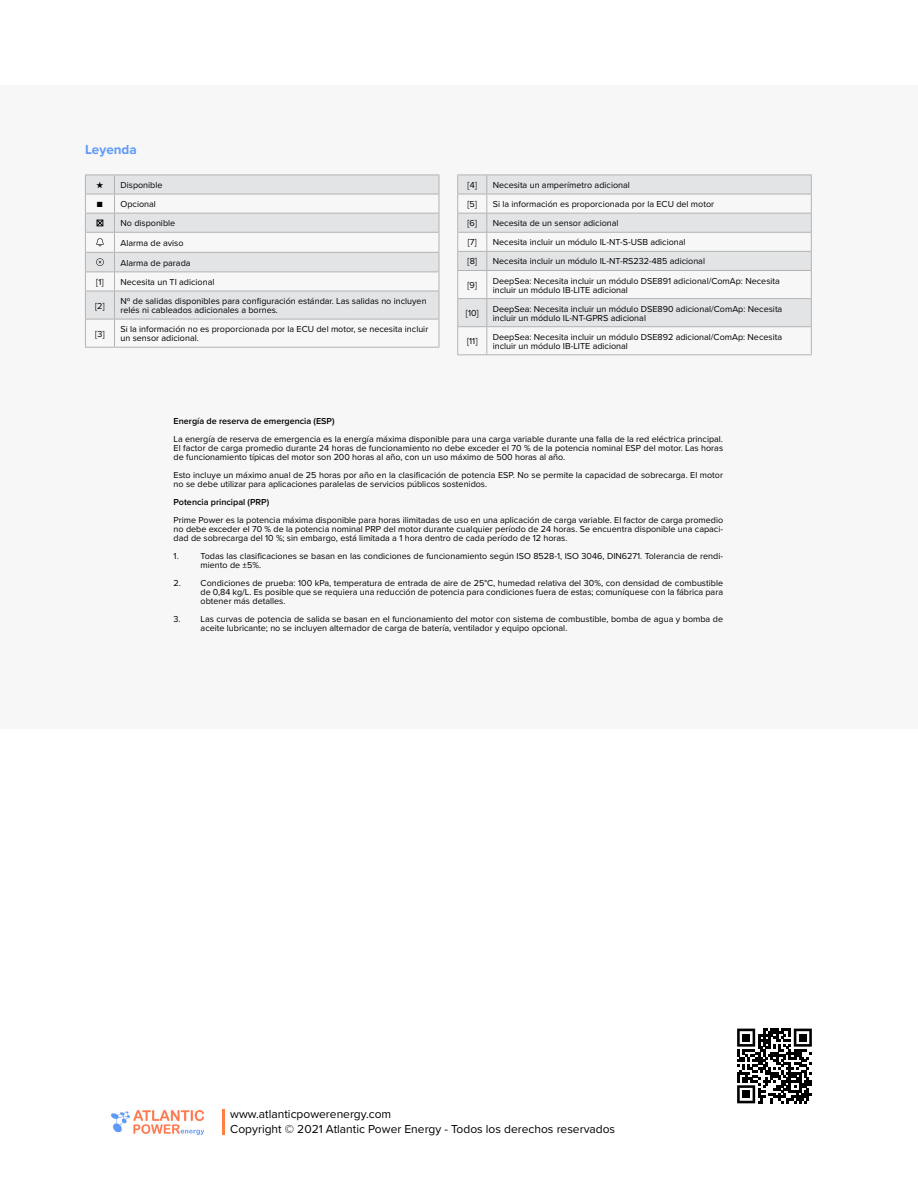
<style>
.page{position:relative;width:918px;height:1188px;background:#fff}
.page>*{position:absolute;margin:0;border:0;box-sizing:border-box;transform-origin:0 0}
.SUBTITULO_NARANJA{font:700 13.5px "Proxima Nova";color:#5f9af9}
.t1{font:12px/15px "Proxima Nova";color:#000}
.TEXTO{font:9px/9px "Proxima Nova";color:#000}
.TEXTO-2{font:600 9px "Proxima Nova";color:#000}
</style>
<div class="page">
<hr style="left:222px;top:1110px;width:3px;height:25px;background:#ff7f40">
<img style="left:111px;top:1110px;width:93px;height:25px">
<div style="left:0;top:85px;width:918px;height:644px;background:#f7f7f8"></div>
<svg style="left:737px;top:1029px;width:75px;height:74px"></svg>
<div style="left:742px;top:1034px;width:8px;height:7px;background:#000"></div>
<div style="left:799px;top:1034px;width:8px;height:7px;background:#000"></div>
<div style="left:742px;top:1090px;width:8px;height:8px;background:#000"></div>
<svg style="left:115px;top:176px;width:324px;height:143px;fill:#e3e4e6"></svg>
<hr style="left:114px;top:175px;width:325px;height:1px;background:#b3b3b3">
<hr style="left:114px;top:194px;width:325px;height:1px;background:#b3b3b3">
<hr style="left:114px;top:213px;width:325px;height:1px;background:#b3b3b3">
<hr style="left:114px;top:232px;width:325px;height:1px;background:#b3b3b3">
<hr style="left:114px;top:252px;width:325px;height:1px;background:#b3b3b3">
<hr style="left:114px;top:272px;width:325px;height:1px;background:#b3b3b3">
<hr style="left:114px;top:291px;width:325px;height:1px;background:#b3b3b3">
<hr style="left:114px;top:319px;width:325px;height:1px;background:#b3b3b3">
<svg style="left:439px;top:175px;width:1px;height:172px"></svg>
<hr style="left:114px;top:347px;width:325px;height:1px;background:#b3b3b3">
<svg style="left:85px;top:175px;width:30px;height:173px"></svg>
<svg style="left:458px;top:176px;width:353px;height:150px;fill:#e3e4e6"></svg>
<hr style="left:457px;top:175px;width:30px;height:1px;background:#b3b3b3">
<hr style="left:487px;top:175px;width:325px;height:1px;background:#b3b3b3">
<hr style="left:487px;top:194px;width:325px;height:1px;background:#b3b3b3">
<hr style="left:487px;top:213px;width:325px;height:1px;background:#b3b3b3">
<hr style="left:487px;top:232px;width:325px;height:1px;background:#b3b3b3">
<hr style="left:487px;top:251px;width:325px;height:1px;background:#b3b3b3">
<hr style="left:487px;top:270px;width:325px;height:1px;background:#b3b3b3">
<hr style="left:487px;top:298px;width:325px;height:1px;background:#b3b3b3">
<hr style="left:457px;top:194px;width:30px;height:1px;background:#b3b3b3">
<hr style="left:457px;top:213px;width:30px;height:1px;background:#b3b3b3">
<hr style="left:457px;top:251px;width:30px;height:1px;background:#b3b3b3">
<hr style="left:457px;top:298px;width:30px;height:1px;background:#b3b3b3">
<hr style="left:457px;top:232px;width:30px;height:1px;background:#b3b3b3">
<hr style="left:457px;top:270px;width:30px;height:1px;background:#b3b3b3">
<hr style="left:457px;top:326px;width:30px;height:1px;background:#b3b3b3">
<svg style="left:457px;top:175px;width:1px;height:179px"></svg>
<hr style="left:457px;top:354px;width:30px;height:1px;background:#b3b3b3">
<hr style="left:487px;top:326px;width:325px;height:1px;background:#b3b3b3">
<svg style="left:486px;top:175px;width:1px;height:179px"></svg>
<svg style="left:811px;top:175px;width:1px;height:179px"></svg>
<hr style="left:487px;top:354px;width:325px;height:1px;background:#b3b3b3">
<p class="SUBTITULO_NARANJA" style="left:85px;top:140px;width:53px">Leyenda</p>
<p class="TEXTO" style="left:97px;top:180px;width:8px">★</p>
<p class="TEXTO" style="left:120px;top:180px;width:44px">Disponible</p>
<p class="TEXTO" style="left:97px;top:199px;width:7px">■</p>
<p class="TEXTO" style="left:120px;top:199px;width:37px">Opcional</p>
<p class="TEXTO" style="left:120px;top:218px;width:56px">No disponible</p>
<p class="TEXTO" style="left:120px;top:238px;width:65px">Alarma de aviso</p>
<p class="TEXTO" style="left:120px;top:258px;width:72px">Alarma de parada</p>
<p class="TEXTO" style="left:96px;top:277px;width:9px">[1]</p>
<p class="TEXTO" style="left:120px;top:277px;width:96px">Necesita un TI adicional</p>
<p class="TEXTO" style="left:95px;top:301px;width:11px">[2]</p>
<p class="TEXTO" style="left:120px;top:296px;width:308px">Nº de salidas disponibles para configuración estándar. Las salidas no incluyen relés ni cableados adicionales a bornes.</p>
<p class="TEXTO" style="left:95px;top:329px;width:11px">[3]</p>
<p class="TEXTO" style="left:120px;top:324px;width:309px">Si la información no es proporcionada por la ECU del motor, se necesita incluir un sensor adicional.</p>
<p class="TEXTO" style="left:468px;top:180px;width:11px">[4]</p>
<p class="TEXTO" style="left:493px;top:180px;width:139px">Necesita un amperímetro adicional</p>
<p class="TEXTO" style="left:467px;top:199px;width:11px">[5]</p>
<p class="TEXTO" style="left:493px;top:199px;width:223px">Si la información es proporcionada por la ECU del motor</p>
<p class="TEXTO" style="left:467px;top:218px;width:11px">[6]</p>
<p class="TEXTO" style="left:493px;top:218px;width:127px">Necesita de un sensor adicional</p>
<p class="TEXTO" style="left:468px;top:237px;width:11px">[7]</p>
<p class="TEXTO" style="left:493px;top:237px;width:194px">Necesita incluir un módulo IL-NT-S-USB adicional</p>
<p class="TEXTO" style="left:467px;top:257px;width:11px">[8]</p>
<p class="TEXTO" style="left:493px;top:257px;width:214px">Necesita incluir un módulo IL-NT-RS232-485 adicional</p>
<p class="TEXTO" style="left:467px;top:280px;width:11px">[9]</p>
<p class="TEXTO" style="left:493px;top:276px;width:289px">DeepSea: Necesita incluir un módulo DSE891 adicional/ComAp: Necesita incluir un módulo IB-LITE adicional</p>
<p class="TEXTO" style="left:466px;top:308px;width:14px">[10]</p>
<p class="TEXTO" style="left:493px;top:304px;width:291px">DeepSea: Necesita incluir un módulo DSE890 adicional/ComAp: Necesita incluir un módulo IL-NT-GPRS adicional</p>
<p class="TEXTO" style="left:467px;top:336px;width:12px">[11]</p>
<p class="TEXTO" style="left:493px;top:332px;width:291px">DeepSea: Necesita incluir un módulo DSE892 adicional/ComAp: Necesita incluir un módulo IB-LITE adicional</p>
<p class="TEXTO-2" style="left:174px;top:414px;width:162px">Energía de reserva de emergencia (ESP)</p>
<p class="TEXTO" style="left:174px;top:434px;width:551px;text-align:justify">La energía de reserva de emergencia es la energía máxima disponible para una carga variable durante una falla de la red eléctrica principal.<br>El factor de carga promedio durante 24 horas de funcionamiento no debe exceder el 70 % de la potencia nominal ESP del motor. Las horas de funcionamiento típicas del motor son 200 horas al año, con un uso máximo de 500 horas al año.</p>
<p class="TEXTO" style="left:174px;top:470px;width:551px">Esto incluye un máximo anual de 25 horas por año en la clasificación de potencia ESP. No se permite la capacidad de sobrecarga. El motor no se debe utilizar para aplicaciones paralelas de servicios públicos sostenidos.</p>
<p class="TEXTO-2" style="left:174px;top:495px;width:97px">Potencia principal (PRP)</p>
<p class="TEXTO" style="left:174px;top:515px;width:551px;text-align:justify">Prime Power es la potencia máxima disponible para horas ilimitadas de uso en una aplicación de carga variable. El factor de carga promedio no debe exceder el 70 % de la potencia nominal PRP del motor durante cualquier período de 24 horas. Se encuentra disponible una capaci&shy;dad de sobrecarga del 10 %; sin embargo, está limitada a 1 hora dentro de cada período de 12 horas.</p>
<p class="TEXTO" style="left:174px;top:551px;width:7px">1.</p>
<p class="TEXTO" style="left:201px;top:551px;width:524px">Todas las clasificaciones se basan en las condiciones de funcionamiento según ISO 8528-1, ISO 3046, DIN6271. Tolerancia de rendi&shy;miento de ±5%.</p>
<p class="TEXTO" style="left:201px;top:578px;width:524px;text-align:justify;text-indent:-27px">2. Condiciones de prueba: 100 kPa, temperatura de entrada de aire de 25°C, humedad relativa del 30%, con densidad de combustible de 0,84 kg/L. Es posible que se requiera una reducción de potencia para condiciones fuera de estas; comuníquese con la fábrica para obtener más detalles.</p>
<p class="TEXTO" style="left:201px;top:614px;width:524px;text-indent:-27px">3. Las curvas de potencia de salida se basan en el funcionamiento del motor con sistema de combustible, bomba de agua y bomba de aceite lubricante; no se incluyen alternador de carga de batería, ventilador y equipo opcional.</p>
<h2 class="t1" style="left:230px;top:1106px;width:386px">www.atlanticpowerenergy.com<br>Copyright © 2021 Atlantic Power Energy - Todos los derechos reservados</h2>
</div>
